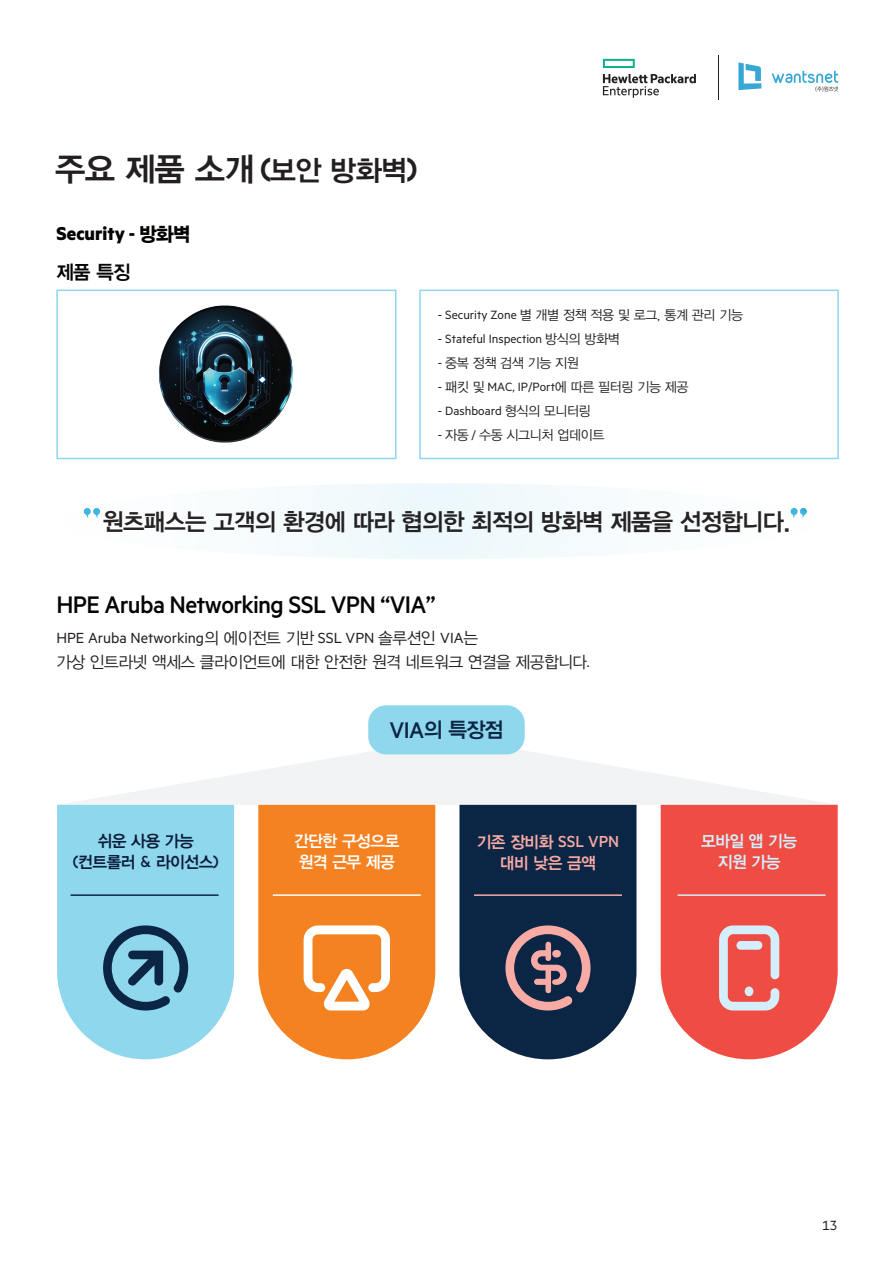
<style>
.page{position:relative;width:893px;height:1263px;background:#fff}
.page>*{position:absolute;margin:0;border:0;box-sizing:border-box;transform-origin:0 0}
.t1{font:33px "YDGO14";color:#231f20}
.t2{font:500 27px "Metric HPE";letter-spacing:-.025em;color:#040503}
.t3{font:24px "YDGO14";letter-spacing:-.03em;color:#231f20}
.t4{font:700 21px "Metric HPE";color:#040503}
.t5{font:21px "YDGO14";color:#0b2544}
.t6{font:19.5px "YDGO14";color:#040503}
.t7{font:500 18px "Metric HPE";color:#f8aaa5}
.t8{font:16.5px "Metric HPE";color:#231f20}
.t9{font:16.5px "YDGO12";letter-spacing:-.03em;color:#231f20}
.t10{font:16.5px/21px "YDGO14";letter-spacing:-.03em;color:#0c1c3b;text-align:center}
.t11{font:16.5px/21px "YDGO14";letter-spacing:-.03em;color:#fff}
.t12{font:16.5px/21px "YDGO14";letter-spacing:-.03em;color:#d4effb;text-align:center}
.t13{font:16.5px "YDGO14";color:#f8aaa5}
.t14{font:15px "Metric HPE";color:#231f20}
.t15{font:13.5px "YDGO12";letter-spacing:-.03em;color:#231f20}
.t16{font:13.5px "Metric HPE";color:#231f20}
.s1{font-family:"Metric HPE";font-weight:600}
.s2{font-size:28.5px}
.s3{font-family:"YDGO16";font-weight:400;font-size:19.5px}
.s4{font-family:"Metric HPE"}
.s5{font-family:"YDGO12"}
.s6{font-family:"Metric HPE";font-weight:500;font-size:25.5px}
.s7{font-family:"Metric HPE";font-weight:500;font-size:18px}
.s8{font-family:"YDGO14";font-weight:400;font-size:16.5px}
</style>
<div class="page">
<hr style="left:718px;top:55px;width:1px;height:45px;background:#231f20">
<svg style="left:738px;top:62px;width:23px;height:28px"></svg>
<svg style="left:772px;top:71px;width:66px;height:21px"></svg>
<svg style="left:603px;top:59px;width:32px;height:9px"></svg>
<svg style="left:603px;top:74px;width:93px;height:24px"></svg>
<img style="left:159px;top:305px;width:135px;height:138px">
<div style="left:368px;top:705px;width:157px;height:49px;background:#8fd7ed;border-radius:18px"></div>
<svg style="left:57px;top:749px;width:781px;height:310px"></svg>
<hr style="left:71px;top:894px;width:148px;height:2px;background:#0b2544">
<hr style="left:273px;top:894px;width:148px;height:2px;background:#fff">
<hr style="left:474px;top:894px;width:148px;height:2px;background:#f8aaa5">
<hr style="left:678px;top:894px;width:148px;height:2px;background:#d4effb">
<div style="left:800px;top:508px;width:7px;height:7px;background:#37a8d5;border-radius:50%"></div>
<div style="left:57px;top:483px;width:760px;height:76px;background:#f5fbfd;border-radius:50%"></div>
<div style="left:56px;top:290px;width:340px;height:169px;border:2px solid #8fd7ed"></div>
<div style="left:419px;top:290px;width:420px;height:169px;border:2px solid #8fd7ed"></div>
<h1 class="t1" style="left:55px;top:152px;width:364px">주요 제품 소개 <span class="s1">(</span><span class="s2">보안 방화벽</span><span class="s1">)</span></h1>
<h3 class="t4" style="left:56px;top:221px;width:136px">Security - <span class="s3">방화벽</span></h3>
<h3 class="t6" style="left:56px;top:262px;width:76px">제품 특징</h3>
<p class="t15" style="left:438px;top:308px;width:307px"><span class="s4">- Security Zone</span> 별 개별 정책 적용 및 로그, 통계 관리 기능</p>
<p class="t16" style="left:438px;top:331px;width:183px">- Stateful Inspection <span class="s5">방식의 방화벽</span></p>
<p class="t15" style="left:438px;top:356px;width:143px"><span class="s4">-</span> 중복 정책 검색 기능 지원</p>
<p class="t15" style="left:438px;top:380px;width:252px"><span class="s4">-</span> 패킷 및 <span class="s4">MAC, IP/Port</span>에 따른 필터링 기능 제공</p>
<p class="t16" style="left:438px;top:403px;width:154px">- Dashboard <span class="s5">형식의 모니터링</span></p>
<p class="t15" style="left:438px;top:428px;width:168px"><span class="s4">-</span> 자동 <span class="s4">/</span> 수동 시그니처 업데이트</p>
<h3 class="t3" style="left:102px;top:510px;width:690px">원츠패스는 고객의 환경에 따라 협의한 최적의 방화벽 제품을 선정합니다.</h3>
<h2 class="t2" style="left:56px;top:589px;width:381px">HPE Aruba Networking SSL VPN “VIA”</h2>
<p class="t8" style="left:56px;top:629px;width:423px">HPE Aruba Networking<span class="s5">의 에이전트 기반</span> SSL VPN <span class="s5">솔루션인</span> VIA<span class="s5">는</span></p>
<p class="t9" style="left:56px;top:654px;width:535px">가상 인트라넷 액세스 클라이언트에 대한 안전한 원격 네트워크 연결을 제공합니다<span class="s4">.</span></p>
<h3 class="t5" style="left:390px;top:719px;width:115px"><span class="s6">VIA</span>의 특장점</h3>
<p class="t10" style="left:73px;top:832px;width:147px">쉬운 사용 가능 <span class="s7">(</span>컨트롤러 <span class="s7">&amp;</span> 라이선스<span class="s7">)</span></p>
<p class="t11" style="left:294px;top:832px;width:107px">간단한 구성으로 원격 근무 제공</p>
<h3 class="t7" style="left:477px;top:831px;width:144px"><span class="s8">기존 장비화</span> SSL VPN</h3>
<p class="t13" style="left:500px;top:855px;width:98px">대비 낮은 금액</p>
<p class="t12" style="left:701px;top:832px;width:98px">모바일 앱 기능 지원 가능</p>
<p class="t14" style="left:822px;top:1217px;width:17px">13</p>
</div>
